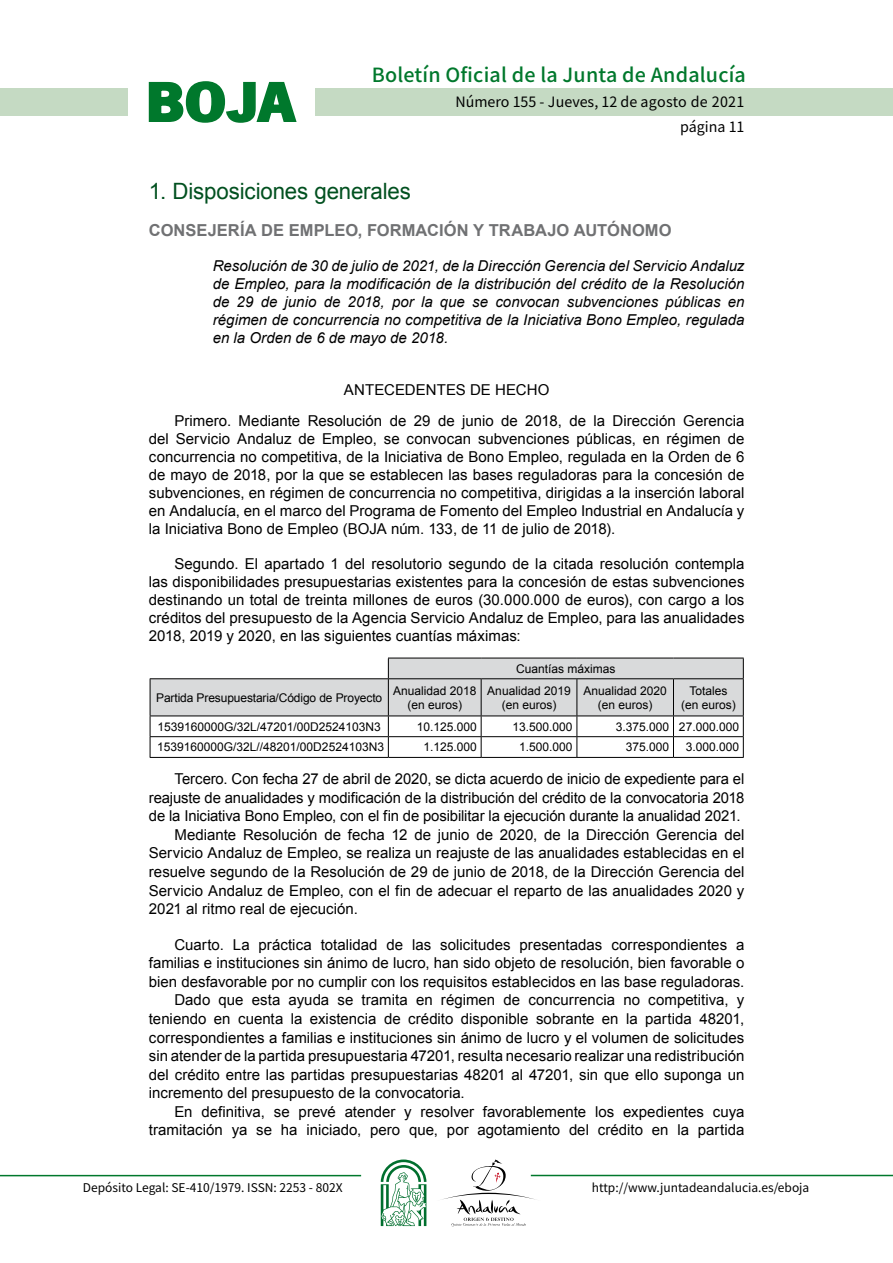
<style>
.page{position:relative;width:893px;height:1263px;background:#fff}
.page>*{position:absolute;margin:0;border:0;box-sizing:border-box;transform-origin:0 0}
.t1{font:700 57.75px "News Got T";color:#00782c;scale:1.14 1}
.t2{font:22.5px "Arial";letter-spacing:-.01em;color:#00501f}
.t3{font:500 19.5px "Noto Sans HK";letter-spacing:.01em;color:#00782c}
.t4{font:700 16.5px "Arial";letter-spacing:.005em;color:#707173}
.t5{font:15px/18px "Arial";color:#000;text-align:justify}
.t6{font:italic 15px/18px "Arial";color:#000;text-align:justify}
.t7{font:14.25px/24.5px "Noto Sans HK";color:#000;text-align:right}
.t8{font:12px/14.4px "Arial";color:#000;text-align:center}
.t9{font:12px "Noto Sans HK";color:#000}
</style>
<div class="page">
<div style="left:315px;top:88px;width:577px;height:28px;background:#c5dac3"></div>
<div style="left:0;top:88px;width:128px;height:28px;background:#c5dac3"></div>
<hr style="left:0;top:1175px;width:361px;height:1px;background:#00782c">
<hr style="left:531px;top:1175px;width:361px;height:1px;background:#00782c">
<svg style="left:148px;top:81px;width:149px;height:42px"></svg>
<svg style="left:442px;top:1159px;width:100px;height:67px"></svg>
<svg style="left:381px;top:1160px;width:45px;height:66px"></svg>
<hr style="left:150px;top:757px;width:238px;height:1px;background:#000">
<hr style="left:388px;top:757px;width:93px;height:1px;background:#000">
<hr style="left:481px;top:757px;width:96px;height:1px;background:#000">
<hr style="left:577px;top:757px;width:96px;height:1px;background:#000">
<hr style="left:673px;top:757px;width:70px;height:1px;background:#000">
<svg style="left:150px;top:658px;width:594px;height:99px"></svg>
<hr style="left:150px;top:678px;width:238px;height:1px;background:#000">
<h1 class="t1" style="left:145px;top:68px;width:133px">BOJA</h1>
<h3 class="t3" style="left:372px;top:64px;width:375px">Boletín Oficial de la Junta de Andalucía</h3>
<p class="t7" style="left:455px;top:90px;width:290px">Número 155 - Jueves, 12 de agosto de 2021 página 11</p>
<h2 class="t2" style="left:149px;top:177px;width:263px">1. Disposiciones generales</h2>
<p class="t4" style="left:149px;top:219px;width:524px">CONSEJERÍA DE EMPLEO, FORMACIÓN Y TRABAJO AUTÓNOMO</p>
<p class="t6" style="left:213px;top:257px;width:533px">Resolución de 30 de julio de 2021, de la Dirección Gerencia del Servicio Andaluz de Empleo, para la modificación de la distribución del crédito de la Resolución de 29 de junio de 2018, por la que se convocan subvenciones públicas en régimen de concurrencia no competitiva de la Iniciativa Bono Empleo, regulada en la Orden de 6 de mayo de 2018.</p>
<p class="t5" style="left:174px;top:374px;width:571px;line-height:30.8px;text-indent:169px">ANTECEDENTES DE HECHO<br>Primero. Mediante Resolución de 29 de junio de 2018, de la Dirección Gerencia</p>
<p class="t5" style="left:149px;top:430px;width:597px">del Servicio Andaluz de Empleo, se convocan subvenciones públicas, en régimen de concurrencia no competitiva, de la Iniciativa de Bono Empleo, regulada en la Orden de 6 de mayo de 2018, por la que se establecen las bases reguladoras para la concesión de subvenciones, en régimen de concurrencia no competitiva, dirigidas a la inserción laboral en Andalucía, en el marco del Programa de Fomento del Empleo Industrial en Andalucía y la Iniciativa Bono de Empleo (BOJA núm. 133, de 11 de julio de 2018).</p>
<p class="t5" style="left:149px;top:555px;width:597px;text-indent:26px">Segundo. El apartado 1 del resolutorio segundo de la citada resolución contempla las disponibilidades presupuestarias existentes para la concesión de estas subvenciones destinando un total de treinta millones de euros (30.000.000 de euros), con cargo a los créditos del presupuesto de la Agencia Servicio Andaluz de Empleo, para las anualidades 2018, 2019 y 2020, en las siguientes cuantías máximas:</p>
<p class="t8" style="left:516px;top:662px;width:101px">Cuantías máximas</p>
<p class="t8" style="left:156px;top:690px;width:227px">Partida Presupuestaria/Código de Proyecto</p>
<p class="t8" style="left:393px;top:683px;width:85px">Anualidad 2018 (en euros)</p>
<p class="t8" style="left:487px;top:683px;width:85px">Anualidad 2019 (en euros)</p>
<p class="t8" style="left:583px;top:683px;width:85px">Anualidad 2020 (en euros)</p>
<p class="t8" style="left:681px;top:683px;width:56px">Totales (en euros)</p>
<p class="t8" style="left:157px;top:719px;width:225px">1539160000G/32L/47201/00D2524103N3</p>
<p class="t8" style="left:417px;top:719px;width:62px">10.125.000</p>
<p class="t8" style="left:512px;top:719px;width:62px">13.500.000</p>
<p class="t8" style="left:615px;top:719px;width:125px">3.375.000 27.000.000</p>
<p class="t8" style="left:157px;top:740px;width:228px">1539160000G/32L//48201/00D2524103N3</p>
<p class="t8" style="left:423px;top:740px;width:55px">1.125.000</p>
<p class="t8" style="left:519px;top:740px;width:55px">1.500.000</p>
<p class="t8" style="left:625px;top:740px;width:45px">375.000</p>
<p class="t8" style="left:685px;top:740px;width:55px">3.000.000</p>
<p class="t5" style="left:174px;top:770px;width:571px">Tercero. Con fecha 27 de abril de 2020, se dicta acuerdo de inicio de expediente para el</p>
<p class="t5" style="left:149px;top:789px;width:597px">reajuste de anualidades y modificación de la distribución del crédito de la convocatoria 2018</p>
<p class="t5" style="left:149px;top:807px;width:593px">de la Iniciativa Bono Empleo, con el fin de posibilitar la ejecución durante la anualidad 2021.</p>
<p class="t5" style="left:174px;top:826px;width:571px">Mediante Resolución de fecha 12 de junio de 2020, de la Dirección Gerencia del</p>
<p class="t5" style="left:149px;top:844px;width:597px">Servicio Andaluz de Empleo, se realiza un reajuste de las anualidades establecidas en el</p>
<p class="t5" style="left:149px;top:863px;width:597px">resuelve segundo de la Resolución de 29 de junio de 2018, de la Dirección Gerencia del</p>
<p class="t5" style="left:149px;top:882px;width:597px">Servicio Andaluz de Empleo, con el fin de adecuar el reparto de las anualidades 2020 y</p>
<p class="t5" style="left:149px;top:900px;width:210px">2021 al ritmo real de ejecución.</p>
<p class="t5" style="left:174px;top:936px;width:571px">Cuarto. La práctica totalidad de las solicitudes presentadas correspondientes a</p>
<p class="t5" style="left:149px;top:954px;width:597px">familias e instituciones sin ánimo de lucro, han sido objeto de resolución, bien favorable o</p>
<p class="t5" style="left:149px;top:973px;width:597px">bien desfavorable por no cumplir con los requisitos establecidos en las base reguladoras.</p>
<p class="t5" style="left:174px;top:991px;width:571px">Dado que esta ayuda se tramita en régimen de concurrencia no competitiva, y</p>
<p class="t5" style="left:149px;top:1010px;width:597px">teniendo en cuenta la existencia de crédito disponible sobrante en la partida 48201,</p>
<p class="t5" style="left:149px;top:1028px;width:597px">correspondientes a familias e instituciones sin ánimo de lucro y el volumen de solicitudes</p>
<p class="t5" style="left:149px;top:1047px;width:597px">sin atender de la partida presupuestaria 47201, resulta necesario realizar una redistribución</p>
<p class="t5" style="left:149px;top:1066px;width:597px">del crédito entre las partidas presupuestarias 48201 al 47201, sin que ello suponga un</p>
<p class="t5" style="left:149px;top:1084px;width:317px">incremento del presupuesto de la convocatoria.</p>
<p class="t5" style="left:174px;top:1103px;width:571px">En definitiva, se prevé atender y resolver favorablemente los expedientes cuya</p>
<p class="t5" style="left:149px;top:1121px;width:597px">tramitación ya se ha iniciado, pero que, por agotamiento del crédito en la partida</p>
<p class="t9" style="left:83px;top:1181px;width:261px">Depósito Legal: SE-410/1979. ISSN: 2253 - 802X</p>
<p class="t9" style="left:592px;top:1181px;width:219px">http://www.juntadeandalucia.es/eboja</p>
</div>
